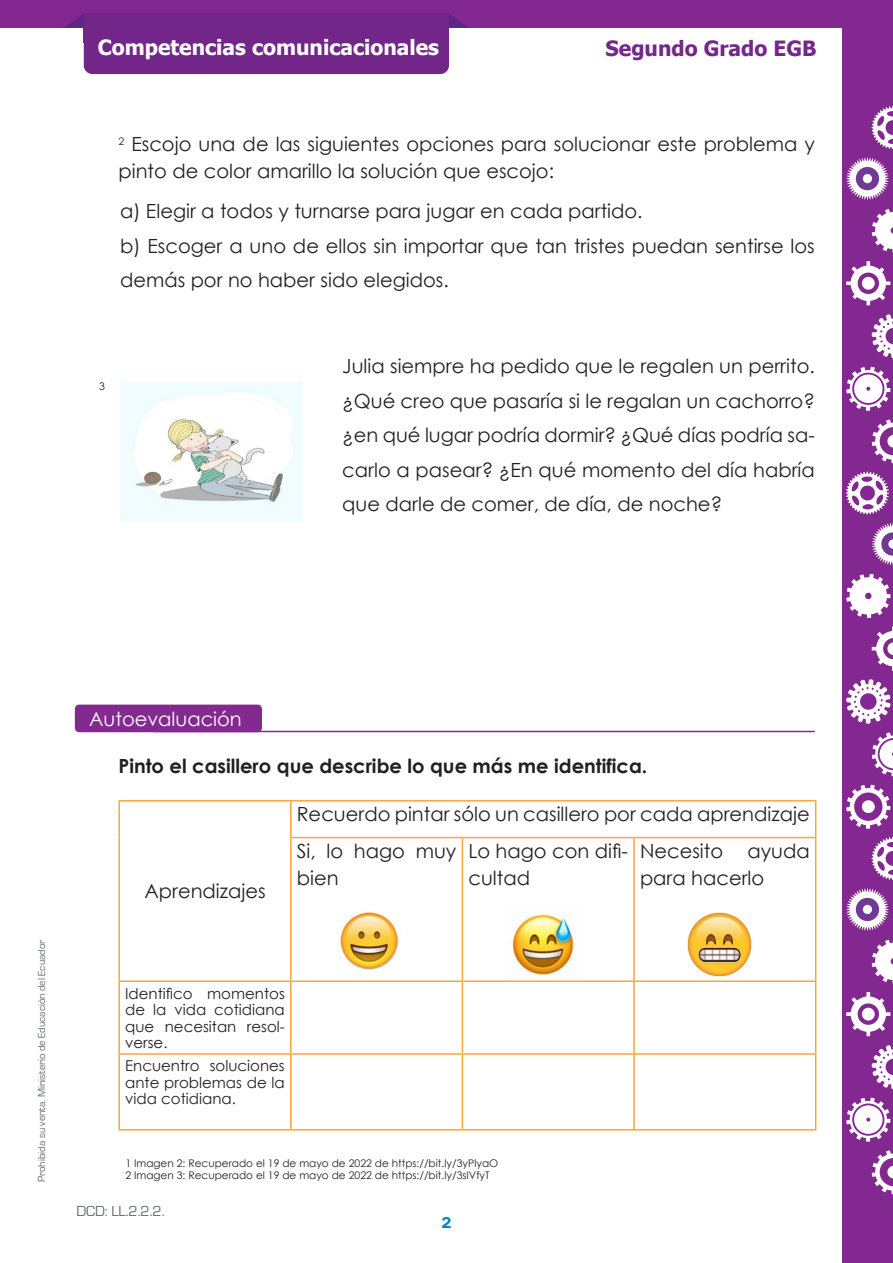
<style>
.page{position:relative;width:893px;height:1263px;background:#fff}
.page>*{position:absolute;margin:0;border:0;box-sizing:border-box;transform-origin:0 0}
.t1{font:700 21px "Tahoma";color:#fff}
.t2{font:700 21px "Tahoma";color:#73278a}
.Actividades{font:19.5px/34.5px "Century Gothic";color:#231f20}
.Actividades-2{font:700 19.5px "Century Gothic";color:#231f20}
.Actividades-3{font:19.5px "Century Gothic";color:#fff}
.Actividades-4{font:15px/16.5px "Century Gothic";color:#231f20;text-align:justify}
.t3{font:15px "Eurostile";color:#646a6d}
.t4{font:15px "Metrosant";color:#0086cc}
.credito{font:10.5px "Century Gothic";color:#231f20}
.t5{font:10.5px "Eurostile";color:#646a6d}
</style>
<div class="page">
<div style="left:0;top:0;width:893px;height:28px;background:#832890"></div>
<div style="left:842px;top:0;width:51px;height:1263px;background:#832890"></div>
<svg style="left:872px;top:939px;width:21px;height:44px"></svg>
<svg style="left:872px;top:1045px;width:21px;height:44px"></svg>
<svg style="left:846px;top:1097px;width:44px;height:44px"></svg>
<svg style="left:846px;top:992px;width:44px;height:44px"></svg>
<svg style="left:872px;top:1150px;width:21px;height:44px"></svg>
<svg style="left:846px;top:888px;width:43px;height:43px"></svg>
<div style="left:856px;top:898px;width:23px;height:23px;background:#713996;border-radius:50%"></div>
<div style="left:863px;top:905px;width:9px;height:9px;background:#fff;border-radius:50%"></div>
<svg style="left:872px;top:837px;width:21px;height:43px"></svg>
<svg style="left:846px;top:574px;width:44px;height:44px"></svg>
<svg style="left:846px;top:679px;width:44px;height:45px"></svg>
<svg style="left:872px;top:732px;width:21px;height:44px"></svg>
<svg style="left:872px;top:627px;width:21px;height:44px"></svg>
<svg style="left:846px;top:785px;width:44px;height:44px"></svg>
<div style="left:862px;top:800px;width:13px;height:13px;background:#fff;border-radius:50%"></div>
<svg style="left:872px;top:523px;width:21px;height:42px"></svg>
<svg style="left:846px;top:472px;width:43px;height:42px"></svg>
<svg style="left:872px;top:209px;width:21px;height:44px"></svg>
<svg style="left:872px;top:314px;width:21px;height:44px"></svg>
<svg style="left:846px;top:367px;width:44px;height:44px"></svg>
<svg style="left:846px;top:261px;width:44px;height:44px"></svg>
<svg style="left:872px;top:419px;width:21px;height:44px"></svg>
<svg style="left:846px;top:157px;width:43px;height:43px"></svg>
<div style="left:856px;top:167px;width:23px;height:23px;background:#713996;border-radius:50%"></div>
<div style="left:863px;top:174px;width:9px;height:9px;background:#fff;border-radius:50%"></div>
<svg style="left:872px;top:106px;width:21px;height:43px"></svg>
<div style="left:84px;top:14px;width:365px;height:60px;background:#72268a;border-radius:9px"></div>
<div style="left:84px;top:14px;width:365px;height:29px;background:#72268a"></div>
<svg style="left:64px;top:14px;width:20px;height:14px"></svg>
<svg style="left:449px;top:14px;width:20px;height:14px"></svg>
<img style="left:509px;top:914px;width:65px;height:62px">
<div style="left:75px;top:705px;width:187px;height:27px;background:#842990;border-radius:4px"></div>
<hr style="left:154px;top:731px;width:661px;height:1px;background:#842990">
<img style="left:340px;top:911px;width:59px;height:59px">
<img style="left:687px;top:912px;width:65px;height:64px">
<hr style="left:118px;top:800px;width:173px;height:1px;background:#faa63b">
<hr style="left:118px;top:801px;width:2px;height:36px;background:#faa63b">
<hr style="left:291px;top:800px;width:171px;height:1px;background:#faa63b">
<hr style="left:290px;top:801px;width:2px;height:36px;background:#faa63b">
<hr style="left:462px;top:800px;width:172px;height:1px;background:#faa63b">
<hr style="left:634px;top:800px;width:182px;height:1px;background:#faa63b">
<hr style="left:815px;top:801px;width:1px;height:36px;background:#faa63b">
<hr style="left:118px;top:837px;width:2px;height:143px;background:#faa63b">
<hr style="left:290px;top:837px;width:172px;height:1px;background:#faa63b">
<hr style="left:290px;top:838px;width:2px;height:142px;background:#faa63b">
<hr style="left:462px;top:837px;width:172px;height:1px;background:#faa63b">
<hr style="left:462px;top:838px;width:1px;height:142px;background:#faa63b">
<hr style="left:634px;top:837px;width:182px;height:1px;background:#faa63b">
<hr style="left:633px;top:838px;width:2px;height:142px;background:#faa63b">
<hr style="left:815px;top:838px;width:1px;height:142px;background:#faa63b">
<hr style="left:118px;top:980px;width:173px;height:2px;background:#faa63b">
<hr style="left:118px;top:982px;width:2px;height:71px;background:#faa63b">
<hr style="left:291px;top:980px;width:171px;height:2px;background:#faa63b">
<hr style="left:290px;top:982px;width:2px;height:71px;background:#faa63b">
<hr style="left:462px;top:980px;width:172px;height:2px;background:#faa63b">
<hr style="left:462px;top:982px;width:1px;height:71px;background:#faa63b">
<hr style="left:634px;top:980px;width:182px;height:2px;background:#faa63b">
<hr style="left:633px;top:982px;width:2px;height:71px;background:#faa63b">
<hr style="left:815px;top:982px;width:1px;height:71px;background:#faa63b">
<hr style="left:118px;top:1053px;width:173px;height:2px;background:#faa63b">
<hr style="left:118px;top:1055px;width:2px;height:74px;background:#faa63b">
<hr style="left:291px;top:1053px;width:171px;height:2px;background:#faa63b">
<hr style="left:290px;top:1055px;width:2px;height:74px;background:#faa63b">
<hr style="left:462px;top:1053px;width:172px;height:2px;background:#faa63b">
<hr style="left:462px;top:1055px;width:1px;height:74px;background:#faa63b">
<hr style="left:634px;top:1053px;width:182px;height:2px;background:#faa63b">
<hr style="left:633px;top:1055px;width:2px;height:74px;background:#faa63b">
<hr style="left:815px;top:1055px;width:1px;height:74px;background:#faa63b">
<hr style="left:118px;top:1129px;width:173px;height:1px;background:#faa63b">
<hr style="left:291px;top:1129px;width:171px;height:1px;background:#faa63b">
<hr style="left:462px;top:1129px;width:172px;height:1px;background:#faa63b">
<hr style="left:634px;top:1129px;width:182px;height:1px;background:#faa63b">
<img style="left:120px;top:382px;width:182px;height:139px">
<p class="t1" style="left:98px;top:33px;width:343px">Competencias comunicacionales</p>
<p class="t2" style="left:606px;top:34px;width:212px">Segundo Grado EGB</p>
<p class="Actividades" style="left:118px;top:130px;width:698px;line-height:27px"><sup>2</sup> Escojo una de las siguientes opciones para solucionar este problema y pinto de color amarillo la solución que escojo:</p>
<p class="Actividades" style="left:120px;top:194px;width:524px">a) Elegir a todos y turnarse para jugar en cada partido.</p>
<p class="Actividades" style="left:120px;top:228px;width:696px">b) Escoger a uno de ellos sin importar que tan tristes puedan sentirse los demás por no haber sido elegidos.</p>
<p class="credito" style="left:99px;top:379px;width:7px">3</p>
<p class="Actividades" style="left:342px;top:349px;width:474px;text-align:justify">Julia siempre ha pedido que le regalen un perrito. ¿Qué creo que pasaría si le regalan un cachorro? ¿en qué lugar podría dormir? ¿Qué días podría sa&shy;carlo a pasear? ¿En qué momento del día habría que darle de comer, de día, de noche?</p>
<p class="t5" style="left:36px;top:1182px;width:244px;rotate:-90deg">Prohibida su venta. Ministerio de Educación del Ecuador</p>
<p class="Actividades-3" style="left:89px;top:705px;width:154px">Autoevaluación</p>
<p class="Actividades-2" style="left:118px;top:753px;width:530px">Pinto el casillero que describe lo que más me identifica.</p>
<p class="Actividades" style="left:144px;top:874px;width:123px">Aprendizajes</p>
<p class="Actividades" style="left:297px;top:797px;width:514px">Recuerdo pintar sólo un casillero por cada aprendizaje</p>
<p class="Actividades" style="left:297px;top:837px;width:161px;line-height:27px">Si, lo hago muy bien</p>
<p class="Actividades" style="left:468px;top:837px;width:161px;line-height:27px">Lo hago con difi&shy;cultad</p>
<p class="Actividades" style="left:640px;top:837px;width:171px;line-height:27px">Necesito ayuda para hacerlo</p>
<p class="Actividades-4" style="left:125px;top:984px;width:161px">Identifico momentos de la vida cotidiana que necesitan resol&shy;verse.</p>
<p class="Actividades-4" style="left:125px;top:1057px;width:161px">Encuentro soluciones ante problemas de la vida cotidiana.</p>
<p class="credito" style="left:125px;top:1155px;width:374px">1 Imagen 2: Recuperado el 19 de mayo de 2022 de https://bit.ly/3yPlyaO</p>
<p class="credito" style="left:125px;top:1168px;width:366px">2 Imagen 3: Recuperado el 19 de mayo de 2022 de https://bit.ly/3sIVfyT</p>
<p class="t3" style="left:77px;top:1203px;width:90px">DCD: LL.2.2.2.</p>
<p class="t4" style="left:441px;top:1213px;width:12px">2</p>
</div>
